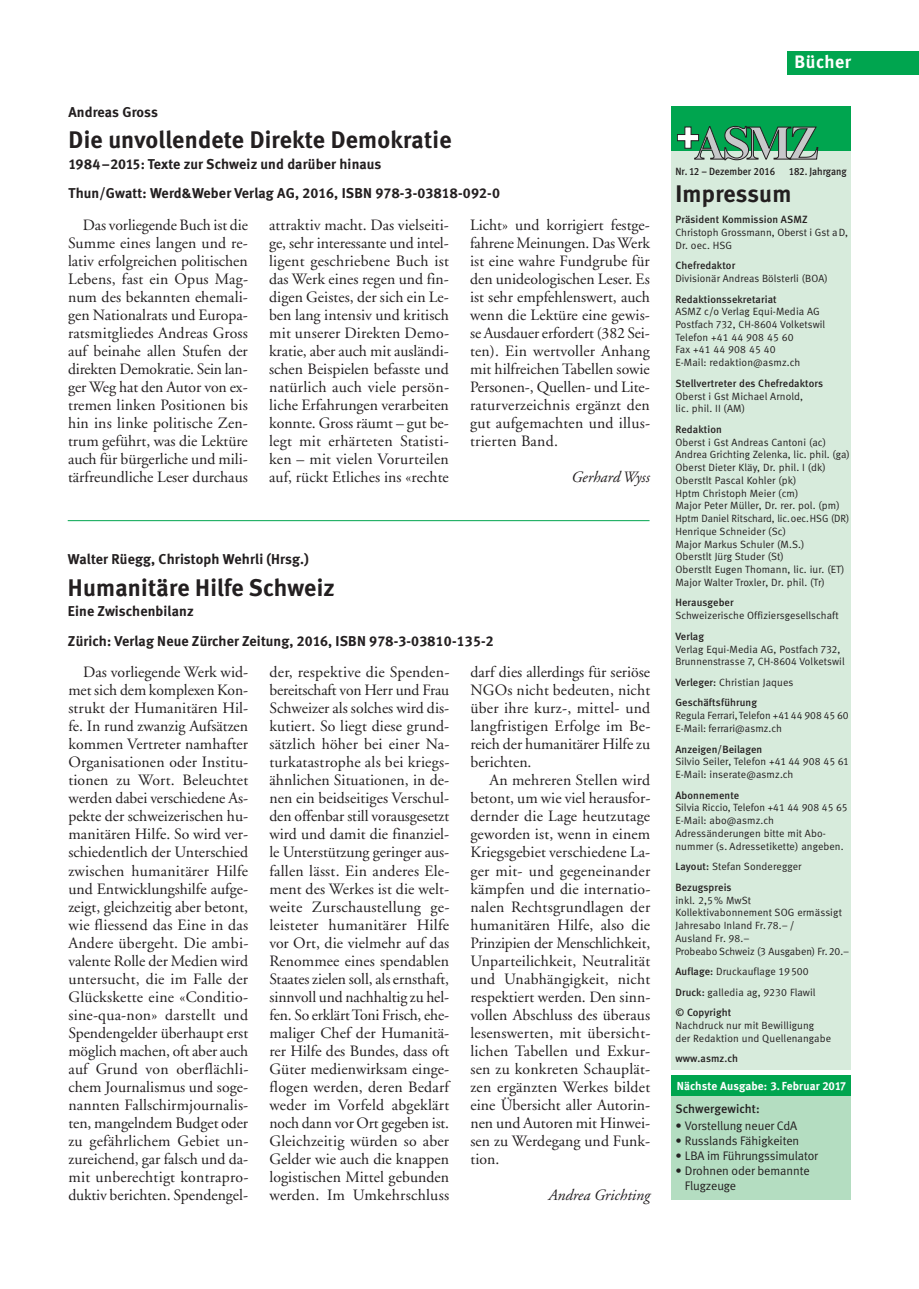
<style>
.page{position:relative;width:919px;height:1289px;background:#fff}
.page>*{position:absolute;margin:0;border:0;box-sizing:border-box;transform-origin:0 0}
.t1{font:24px "Meta Bold LF";letter-spacing:.01em;color:#231f20}
.t2{font:18px "Meta Bold LF";letter-spacing:.03em;color:#fff}
.t3{font:15.75px/18px "Adobe Garamond";letter-spacing:.005em;color:#231f20;text-align:justify}
.t4{font:italic 15.75px "Adobe Garamond";color:#231f20}
.t5{font:14.25px/29.2px "Meta Bold LF";letter-spacing:.01em;color:#231f20}
.t6{font:12.3px/15px "Meta Normal LF";letter-spacing:-.005em;color:#231f20}
.t7{font:12.3px "Meta Medium LF";letter-spacing:.005em;color:#231f20}
.t8{font:11.7px "Meta Bold LF";letter-spacing:.01em;color:#fff}
.t9{font:10.5px/12.8px "Meta Normal LF";letter-spacing:.005em;color:#231f20}
.t10{font:10.5px "Meta Medium LF";letter-spacing:.01em;color:#231f20}
.t11{font:10.5px "Meta Medium LF";letter-spacing:.01em;color:#231f20;scale:.93 1}
.s1{font-family:"Meta Medium LF"}
</style>
<div class="page">
<div style="left:787px;top:51px;width:131px;height:23px;background:#00a54f"></div>
<div style="left:671px;top:106px;width:179px;height:963px;background:#d7ebdc"></div>
<div style="left:671px;top:106px;width:179px;height:45px;background:#00a54f"></div>
<svg style="left:677px;top:126px;width:141px;height:34px"></svg>
<div style="left:671px;top:1076px;width:179px;height:123px;background:#b4ddc1"></div>
<div style="left:671px;top:1075px;width:179px;height:21px;background:#00a54f"></div>
<hr style="left:68px;top:520px;width:581px;height:1px;background:#00a54f">
<p class="t5" style="left:69px;top:99px;width:91px">Andreas Gross</p>
<h1 class="t1" style="left:69px;top:131px;width:384px">Die unvollendete Direkte Demokratie</h1>
<p class="t5" style="left:69px;top:151px;width:433px">1984–2015: Texte zur Schweiz und darüber hinaus<br>Thun/Gwatt: Werd&amp;Weber Verlag AG, 2016, ISBN 978-3-03818-092-0</p>
<p class="t3" style="left:68px;top:217px;width:181px;text-indent:15px">Das vorliegende Buch ist die Summe eines langen und re - lativ erfolgreichen politischen Lebens, fast ein Opus Mag&shy;num des bekannten ehemali&shy;gen Nationalrats und Europa&shy;ratsmitgliedes Andreas Gross auf beinahe allen Stufen der direkten Demokratie. Sein lan&shy;ger Weg hat den Autor von ex&shy;tremen linken Positionen bis hin ins linke politische Zen&shy;trum geführt, was die Lektüre auch für bürgerliche und mili&shy;tärfreundliche Leser durchaus</p>
<p class="t3" style="left:269px;top:217px;width:181px">attraktiv macht. Das vielseiti&shy;ge, sehr interessante und intel&shy;ligent geschriebene Buch ist das Werk eines regen und fin&shy;digen Geistes, der sich ein Le&shy;ben lang intensiv und kritisch mit unserer Direkten Demo&shy;kratie, aber auch mit ausländi&shy;schen Beispielen befasste und natürlich auch viele persön - liche Erfahrungen verarbeiten konnte. Gross räumt – gut be&shy;legt mit erhärteten Statisti&shy;ken – mit vielen Vorurteilen auf, rückt Etliches ins «rechte</p>
<p class="t3" style="left:470px;top:217px;width:181px">Licht» und korrigiert festge&shy;fahrene Meinungen. Das Werk ist eine wahre Fundgrube für den unideologischen Leser. Es ist sehr empfehlenswert, auch wenn die Lektüre eine gewis&shy;se Ausdauer erfordert (382 Sei&shy;ten). Ein wertvoller Anhang mit hilfreichen Tabellen sowie Personen-, Quellen- und Lite&shy;raturverzeichnis ergänzt den gut aufgemachten und illus&shy;trierten Band.</p>
<p class="t4" style="left:571px;top:471px;width:80px">Gerhard Wyss</p>
<p class="t5" style="left:68px;top:546px;width:242px">Walter Rüegg, Christoph Wehrli (Hrsg.)</p>
<h1 class="t1" style="left:68px;top:578px;width:268px">Humanitäre Hilfe Schweiz</h1>
<p class="t5" style="left:68px;top:598px;width:427px">Eine Zwischenbilanz<br>Zürich: Verlag Neue Zürcher Zeitung, 2016, ISBN 978-3-03810-135-2</p>
<p class="t3" style="left:68px;top:665px;width:181px;text-indent:15px">Das vorliegende Werk wid&shy;met sich dem komplexen Kon&shy;strukt der Humanitären Hil&shy;fe. In rund zwanzig Aufsätzen kommen Vertreter namhafter Organisationen oder Institu&shy;tionen zu Wort. Beleuchtet wer den dabei verschiedene As - pek te der schweizerischen hu&shy;manitären Hilfe. So wird ver&shy;schiedentlich der Unterschied zwischen humanitärer Hilfe und Entwicklungshilfe aufge&shy;zeigt, gleichzeitig aber betont, wie fliessend das Eine in das Andere übergeht. Die ambi - valente Rolle der Medien wird untersucht, die im Falle der Glückskette eine «Conditio&shy;sine-qua-non» darstellt und Spendengelder überhaupt erst möglich machen, oft aber auch auf Grund von oberflächli&shy;chem Journalismus und soge&shy;nannten Fallschirmjournalis&shy;ten, mangelndem Budget oder zu gefährlichem Gebiet un - zureichend, gar falsch und da&shy;mit unberechtigt kontrapro&shy;duktiv berichten. Spendengel -</p>
<p class="t3" style="left:269px;top:665px;width:181px">der, re spektive die Spenden&shy;bereitschaft von Herr und Frau Schweizer als solches wird dis&shy;kutiert. So liegt diese grund&shy;sätzlich höher bei einer Na - turkatastrophe als bei kriegs&shy;ähnlichen Situationen, in de&shy;nen ein beidseitiges Verschul&shy;den offenbar still vorausgesetzt wird und damit die finanziel&shy;le Unterstützung geringer aus&shy;fallen lässt. Ein anderes Ele&shy;ment des Werkes ist die welt&shy;weite Zurschaustellung ge - leisteter humanitärer Hilfe vor Ort, die vielmehr auf das Renommee eines spendablen Staates zielen soll, als ernsthaft, sinnvoll und nachhaltig zu hel&shy;fen. So erklärt Toni Frisch, ehe&shy;maliger Chef der Humanitä&shy;rer Hilfe des Bundes, dass oft Güter medienwirksam einge&shy;flogen werden, deren Bedarf weder im Vorfeld abgeklärt noch dann vor Ort gegeben ist.<br>Gleichzeitig würden so aber Gelder wie auch die knappen logistischen Mittel gebunden werden. Im Umkehrschluss</p>
<p class="t3" style="left:470px;top:665px;width:181px">darf dies allerdings für seriöse NGOs nicht bedeuten, nicht über ihre kurz-, mittel- und langfristigen Erfolge im Be&shy;reich der humanitärer Hilfe zu berichten.</p>
<p class="t3" style="left:470px;top:773px;width:181px;text-indent:19px">An mehreren Stellen wird betont, um wie viel herausfor&shy;dernder die Lage heutzutage geworden ist, wenn in einem Kriegsgebiet verschiedene La&shy;ger mit- und gegeneinander kämpfen und die internatio&shy;nalen Rechtsgrundlagen der humanitären Hilfe, also die Prinzipien der Menschlichkeit, Unparteilichkeit, Neutralität und Unabhängigkeit, nicht re spektiert werden. Den sinn - vollen Abschluss des überaus lesenswerten, mit übersicht - lichen Tabellen und Exkur&shy;sen zu konkreten Schauplät&shy;zen ergänzten Werkes bildet eine Übersicht aller Autorin&shy;nen und Autoren mit Hinwei&shy;sen zu Werdegang und Funk&shy;tion.</p>
<p class="t4" style="left:548px;top:1188px;width:103px">Andrea Grichting</p>
<p class="t2" style="left:794px;top:55px;width:58px">Bücher</p>
<p class="t11" style="left:675px;top:167px;width:109px">Nr. 12 – Dezember 2016</p>
<p class="t11" style="left:788px;top:167px;width:64px">182. Jahrgang</p>
<h1 class="t1" style="left:675px;top:184px;width:117px">Impressum</h1>
<p class="t10" style="left:675px;top:215px;width:134px">Präsident Kommission ASMZ</p>
<p class="t9" style="left:675px;top:226px;width:174px">Christoph Grossmann, Oberst i Gst aD,<br>Dr. oec. HSG</p>
<p class="t10" style="left:675px;top:261px;width:61px">Chefredaktor</p>
<p class="t9" style="left:675px;top:273px;width:154px">Divisionär Andreas Bölsterli (BOA)</p>
<p class="t10" style="left:675px;top:295px;width:103px">Redaktionssekretariat</p>
<p class="t9" style="left:675px;top:306px;width:151px">ASMZ c/o Verlag Equi-Media AG<br>Postfach 732, CH-8604 Volketswil<br>Telefon +41 44 908 45 60<br>Fax +41 44 908 45 40<br>E-Mail: redaktion@asmz.ch</p>
<p class="t10" style="left:675px;top:379px;width:149px">Stellvertreter des Chefredaktors</p>
<p class="t9" style="left:675px;top:390px;width:129px">Oberst i Gst Michael Arnold, lic. phil. II (AM)</p>
<p class="t10" style="left:675px;top:425px;width:48px">Redaktion</p>
<p class="t9" style="left:675px;top:436px;width:176px">Oberst i Gst Andreas Cantoni (ac)<br>Andrea Grichting Zelenka, lic. phil. (ga)<br>Oberst Dieter Kläy, Dr. phil. I (dk)<br>Oberstlt Pascal Kohler (pk)<br>Hptm Christoph Meier (cm)<br>Major Peter Müller, Dr. rer. pol. (pm)<br>Hptm Daniel Ritschard, lic.oec.HSG (DR)<br>Henrique Schneider (Sc)<br>Major Markus Schuler (M.S.)<br>Oberstlt Jürg Studer (St)<br>Oberstlt Eugen Thomann, lic. iur. (ET)<br>Major Walter Troxler, Dr. phil. (Tr)</p>
<p class="t10" style="left:675px;top:598px;width:60px">Herausgeber</p>
<p class="t9" style="left:675px;top:610px;width:165px">Schweizerische Offiziersgesellschaft</p>
<p class="t10" style="left:675px;top:632px;width:30px">Verlag</p>
<p class="t9" style="left:675px;top:643px;width:171px">Verlag Equi-Media AG, Postfach 732,<br>Brunnenstrasse 7, CH-8604 Volketswil</p>
<p class="t9" style="left:675px;top:676px;width:120px"><span class="s1">Verleger:</span> Christian Jaques</p>
<p class="t10" style="left:675px;top:698px;width:83px">Geschäftsführung</p>
<p class="t9" style="left:675px;top:710px;width:175px">Regula Ferrari,Telefon +41 44 908 45 60<br>E-Mail: ferrari@asmz.ch</p>
<p class="t10" style="left:675px;top:745px;width:88px">Anzeigen/Beilagen</p>
<p class="t9" style="left:675px;top:756px;width:175px">Silvio Seiler, Telefon +41 44 908 45 61<br>E-Mail: inserate@asmz.ch</p>
<p class="t10" style="left:675px;top:791px;width:65px">Abonnemente</p>
<p class="t9" style="left:675px;top:802px;width:174px">Silvia Riccio, Telefon +41 44 908 45 65<br>E-Mail: abo@asmz.ch<br>Adressänderungen bitte mit Abo - nummer (s. Adressetikette) angeben.</p>
<p class="t9" style="left:675px;top:861px;width:127px"><span class="s1">Layout:</span> Stefan Sonderegger</p>
<p class="t10" style="left:675px;top:883px;width:58px">Bezugspreis</p>
<p class="t9" style="left:675px;top:894px;width:175px">inkl. 2,5 % MwSt<br>Kollektivabonnement SOG ermässigt<br>Jahresabo Inland Fr.78.– /<br>Ausland Fr. 98.–<br>Probeabo Schweiz (3 Ausgaben) Fr.20.–</p>
<p class="t9" style="left:675px;top:962px;width:142px;line-height:20.5px"><span class="s1">Auflage:</span> Druckauflage 19500<br><span class="s1">Druck:</span> galledia ag, 9230 Flawil</p>
<p class="t10" style="left:675px;top:1008px;width:57px">© Copyright</p>
<p class="t9" style="left:675px;top:1019px;width:157px">Nachdruck nur mit Bewilligung der Redaktion und Quellenangabe</p>
<p class="t10" style="left:675px;top:1054px;width:64px">www.asmz.ch</p>
<p class="t8" style="left:676px;top:1080px;width:171px">Nächste Ausgabe: 3. Februar 2017</p>
<p class="t7" style="left:675px;top:1103px;width:86px">Schwergewicht:</p>
<p class="t6" style="left:675px;top:1118px;width:123px">• Vorstellung neuer CdA</p>
<p class="t6" style="left:675px;top:1133px;width:125px">• Russlands Fähigkeiten</p>
<p class="t6" style="left:675px;top:1148px;width:144px">• LBA im Führungssimulator</p>
<p class="t6" style="left:684px;top:1163px;width:126px;text-indent:-9px">• Drohnen oder bemannte<br>Flugzeuge</p>
</div>
